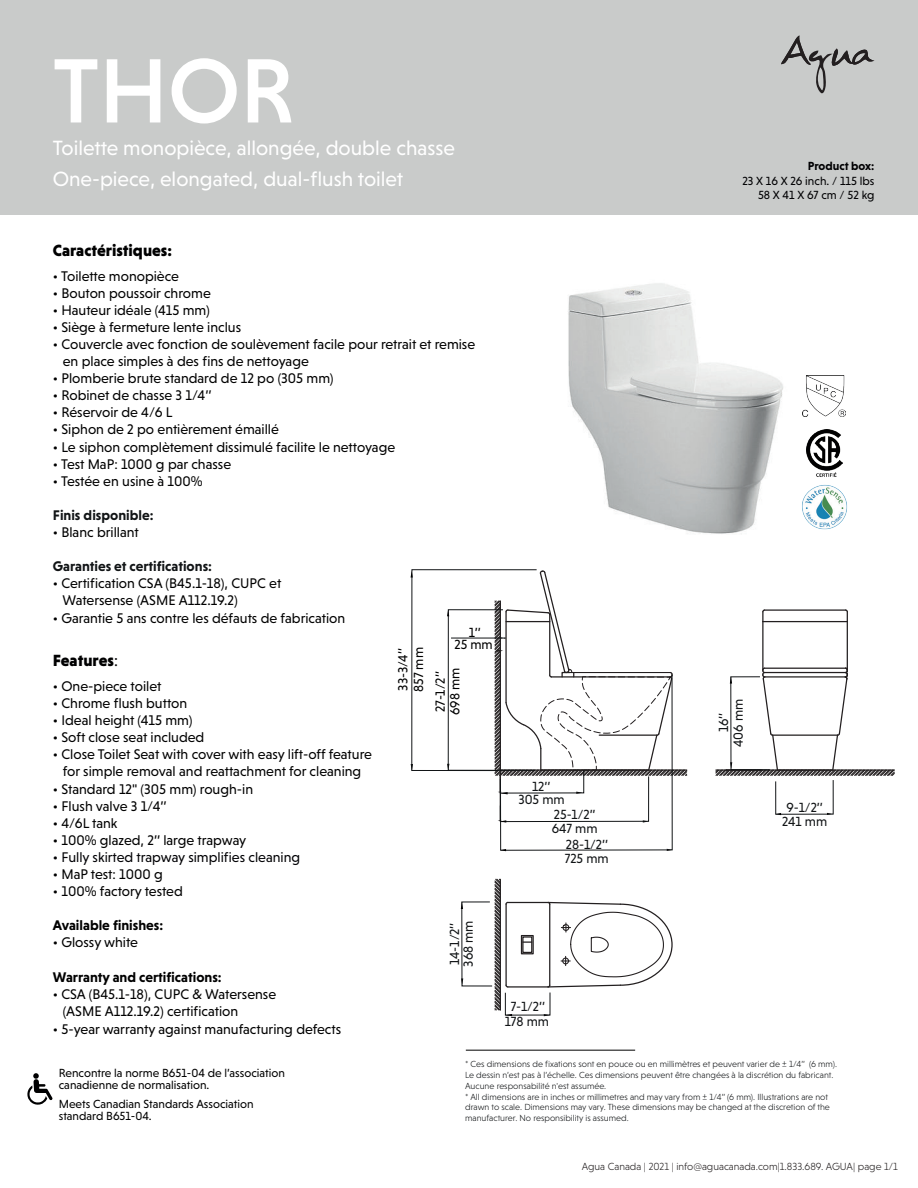
<style>
.page{position:relative;width:918px;height:1188px;background:#fff}
.page>*{position:absolute;margin:0;border:0;box-sizing:border-box;transform-origin:0 0}
.t1{font:500 93px "Niveau Grotesk";color:#fff}
.t2{font:21px/30.8px "Niveau Grotesk";color:#fff}
.t3{font:900 16.5px "Niveau Grotesk";color:#000001}
.t4{font:14.25px/17.1px "Niveau Grotesk";color:#000001}
.t5{font:700 14.25px "Niveau Grotesk";color:#000001}
.t6{font:700 14.25px "Niveau Grotesk";color:#111416}
.t7{font:14.25px "Niveau Grotesk";color:#020205}
.t8{font:13.5px/13.6px "Niveau Grotesk";color:#111416;text-align:center}
.t9{font:13.5px/15.8px "Niveau Grotesk";color:#000001}
.t10{font:12px/12px "Niveau Grotesk";color:#000001}
.t11{font:12px/14.4px "Niveau Grotesk";color:#000002;text-align:right}
.t12{font:700 12px "Niveau Grotesk";color:#000002}
.t13{font:300 10.5px "Niveau Grotesk";color:#231f20}
.t14{font:300 9px/10.8px "Niveau Grotesk";color:#111416}
.s1{font-weight:400}
</style>
<div class="page">
<div style="left:0;top:0;width:918px;height:214px;background:#c9cbca"></div>
<svg style="left:781px;top:36px;width:93px;height:57px"></svg>
<img style="left:568px;top:283px;width:215px;height:251px">
<hr style="left:508px;top:902px;width:40px;height:1px;background:#231f20">
<hr style="left:508px;top:986px;width:40px;height:2px;background:#231f20">
<div style="left:521px;top:935px;width:13px;height:19px;border:1px solid #231f20"></div>
<div style="left:522px;top:936px;width:10px;height:17px;border:1px solid #231f20"></div>
<svg style="left:523px;top:941px;width:9px;height:2px"></svg>
<svg style="left:762px;top:609px;width:86px;height:14px"></svg>
<hr style="left:847px;top:622px;width:1px;height:48px;background:#231f20">
<hr style="left:762px;top:622px;width:2px;height:48px;background:#231f20">
<svg style="left:547px;top:901px;width:126px;height:87px"></svg>
<svg style="left:411px;top:569px;width:277px;height:282px"></svg>
<svg style="left:715px;top:667px;width:180px;height:148px"></svg>
<svg style="left:461px;top:878px;width:51px;height:138px"></svg>
<hr style="left:466px;top:1050px;width:169px;height:1px;background:#000001">
<img style="left:802px;top:485px;width:46px;height:45px">
<img style="left:802px;top:375px;width:43px;height:42px">
<img style="left:806px;top:429px;width:37px;height:48px">
<svg style="left:27px;top:1073px;width:26px;height:32px"></svg>
<h1 class="t1" style="left:53px;top:38px;width:243px">THOR</h1>
<h2 class="t2" style="left:53px;top:133px;width:404px">Toilette monopièce, allongée, double chasse<br>One-piece, elongated, dual-flush toilet</h2>
<p class="t12" style="left:808px;top:159px;width:68px">Product box:</p>
<p class="t11" style="left:742px;top:174px;width:134px">23 X 16 X 26 inch. / 115 lbs<br>58 X 41 X 67 cm / 52 kg</p>
<p class="t3" style="left:53px;top:241px;width:121px">Caractéristiques:</p>
<p class="t4" style="left:53px;top:267px;width:128px">• Toilette monopièce</p>
<p class="t4" style="left:53px;top:284px;width:159px">• Bouton poussoir chrome</p>
<p class="t4" style="left:53px;top:301px;width:158px">• Hauteur idéale (415 mm)</p>
<p class="t4" style="left:53px;top:318px;width:190px">• Siège à fermeture lente inclus</p>
<p class="t4" style="left:63px;top:335px;width:414px;text-indent:-10px">• Couvercle avec fonction de soulèvement facile pour retrait et remise en place simples à des fins de nettoyage</p>
<p class="t4" style="left:53px;top:370px;width:282px">• Plomberie brute standard de 12 po (305 mm)</p>
<p class="t4" style="left:53px;top:387px;width:160px">• Robinet de chasse 3 1/4’’</p>
<p class="t4" style="left:53px;top:404px;width:121px">• Réservoir de 4/6 L</p>
<p class="t4" style="left:53px;top:421px;width:228px">• Siphon de 2 po entièrement émaillé</p>
<p class="t4" style="left:53px;top:438px;width:344px">• Le siphon complètement dissimulé facilite le nettoyage</p>
<p class="t4" style="left:53px;top:455px;width:180px">• Test MaP: 1000 g par chasse</p>
<p class="t4" style="left:53px;top:472px;width:151px">• Testée en usine à 100%</p>
<p class="t6" style="left:53px;top:507px;width:102px">Finis disponible:</p>
<p class="t4" style="left:53px;top:524px;width:88px">• Blanc brillant</p>
<p class="t6" style="left:53px;top:558px;width:161px">Garanties et certifications:</p>
<p class="t4" style="left:62px;top:575px;width:220px;text-indent:-10px">• Certification CSA (B45.1-18), CUPC et<br>Watersense (ASME A112.19.2)</p>
<p class="t4" style="left:53px;top:609px;width:294px">• Garantie 5 ans contre les défauts de fabrication</p>
<p class="t3" style="left:53px;top:651px;width:67px">Features<span class="s1">:</span></p>
<p class="t4" style="left:53px;top:678px;width:110px">• One-piece toilet</p>
<p class="t4" style="left:53px;top:695px;width:136px">• Chrome flush button</p>
<p class="t4" style="left:53px;top:712px;width:141px">• Ideal height (415 mm)</p>
<p class="t4" style="left:53px;top:729px;width:153px">• Soft close seat included</p>
<p class="t4" style="left:53px;top:746px;width:321px;text-align:center">• Close Toilet Seat with cover with easy lift-off feature for simple removal and reattachment for cleaning</p>
<p class="t4" style="left:53px;top:780px;width:202px">• Standard 12" (305 mm) rough-in</p>
<p class="t4" style="left:53px;top:797px;width:115px">• Flush valve 3 1/4’’</p>
<p class="t4" style="left:53px;top:814px;width:66px">• 4/6L tank</p>
<p class="t4" style="left:53px;top:831px;width:195px">• 100% glazed, 2’’ large trapway</p>
<p class="t7" style="left:53px;top:849px;width:249px">• Fully skirted trapway simplifies cleaning</p>
<p class="t4" style="left:53px;top:866px;width:112px">• MaP test: 1000 g</p>
<p class="t4" style="left:53px;top:883px;width:132px">• 100% factory tested</p>
<p class="t5" style="left:53px;top:917px;width:112px">Available finishes:</p>
<p class="t4" style="left:53px;top:934px;width:87px">• Glossy white</p>
<p class="t5" style="left:53px;top:969px;width:170px">Warranty and certifications:</p>
<p class="t4" style="left:63px;top:985px;width:215px;text-indent:-10px">• CSA (B45.1-18), CUPC &amp; Watersense (ASME A112.19.2) certification</p>
<p class="t4" style="left:53px;top:1020px;width:290px">• 5-year warranty against manufacturing defects</p>
<p class="t10" style="left:59px;top:1066px;width:228px">Rencontre la norme B651-04 de l’association canadienne de normalisation.</p>
<p class="t10" style="left:59px;top:1098px;width:196px">Meets Canadian Standards Association standard B651-04.</p>
<p class="t9" style="left:454px;top:626px;width:40px;line-height:12px;text-align:center">1’’<br>25 mm</p>
<p class="t9" style="left:395px;top:692px;width:46px;rotate:-90deg">33-3/4’’<br>857 mm</p>
<p class="t9" style="left:433px;top:715px;width:49px;line-height:15px;rotate:-90deg">27-1/2’’<br>698 mm</p>
<p class="t8" style="left:716px;top:747px;width:50px;line-height:14.4px;rotate:-90deg">16’’<br>406 mm</p>
<p class="t8" style="left:518px;top:779px;width:48px">12’’<br>305 mm</p>
<p class="t8" style="left:782px;top:800px;width:47px">9-1/2’’<br>241 mm</p>
<p class="t8" style="left:552px;top:808px;width:47px;text-align:left">25-1/2’’<br>647 mm</p>
<p class="t8" style="left:565px;top:838px;width:45px;text-align:left">28-1/2’’<br>725 mm</p>
<p class="t8" style="left:448px;top:967px;width:48px;text-align:left;rotate:-90deg">14-1/2’’<br>368 mm</p>
<p class="t8" style="left:505px;top:998px;width:46px;line-height:15.8px">7-1/2’’<br>178 mm</p>
<p class="t14" style="left:465px;top:1059px;width:373px">* Ces dimensions de fixations sont en pouce ou en millimètres et peuvent varier de ± 1/4’’ (6 mm).<br>Le dessin n’est pas à l’échelle. Ces dimensions peuvent être changées à la discrétion du fabricant.<br>Aucune responsabilité n'est assumée.<br>* All dimensions are in inches or millimetres and may vary from ± 1/4’’ (6 mm). Illustrations are not drawn to scale. Dimensions may vary. These dimensions may be changed at the discretion of the manufacturer. No responsibility is assumed.</p>
<p class="t13" style="left:582px;top:1160px;width:317px">Agua Canada | 2021 | info@aguacanada.com|1.833.689. AGUA| page 1/1</p>
</div>
